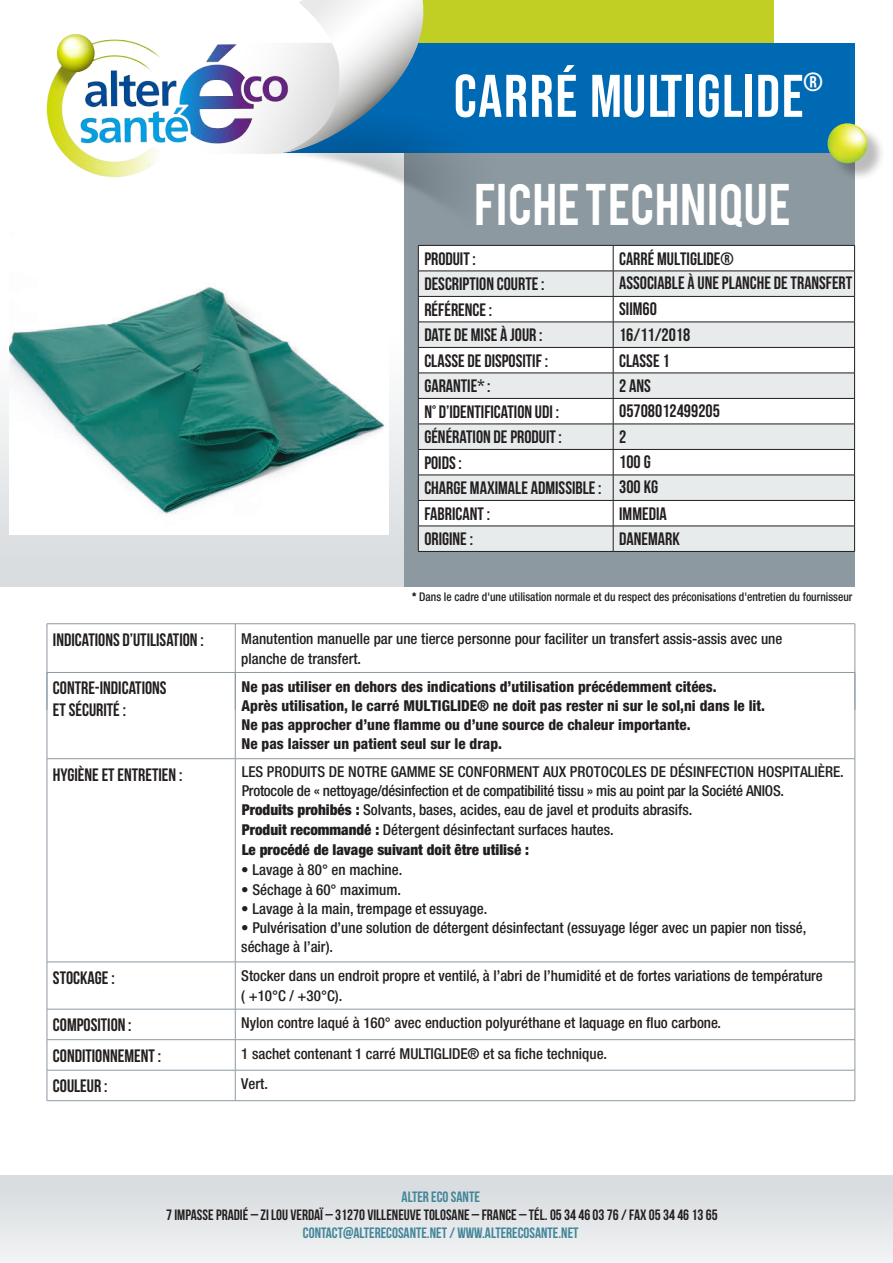
<style>
.page{position:relative;width:893px;height:1263px;background:#fff}
.page>*{position:absolute;margin:0;border:0;box-sizing:border-box;transform-origin:0 0}
.t1{font:60px "Bebas Neue";letter-spacing:.025em;color:#fff}
.t2{font:46.2px "Bebas";letter-spacing:.02em;color:#fff}
.t3{font:26.25px "Bebas Neue";color:#fff}
.t4{font:18px/26.1px "Bebas Neue";color:#231f20}
.t5{font:18px "Bebas Neue";color:#231f20}
.t6{font:500 condensed 15px/19.5px "Helvetica Neue LT Std";color:#231f20}
.t7{font:800 condensed 15px/19px "Helvetica Neue LT Std";color:#231f20}
.t8{font:15px "Bebas Neue";color:#231f20}
.t9{font:15px "Bebas Neue";color:#428599}
.t10{font:500 condensed 12px "Helvetica Neue LT Std";color:#231f20;scale:.95 1}
.s1{font-style:inherit}
.s2{font-weight:900}
</style>
<div class="page">
<div style="left:383px;top:0;width:391px;height:44px;background:#c1ce23"></div>
<div style="left:0;top:1175px;width:893px;height:88px;background:linear-gradient(to right,#e4e6e9,#e4e6e9)"></div>
<div style="left:404px;top:54px;width:451px;height:533px;background:#8c99a1"></div>
<div style="left:643px;top:43px;width:212px;height:110px;background:#0069b4"></div>
<img style="left:302px;top:43px;width:341px;height:260px">
<svg style="left:299px;top:0;width:125px;height:154px"></svg>
<img style="left:46px;top:24px;width:256px;height:154px">
<div style="left:1px;top:335px;width:403px;height:252px;background:#d9dde0"></div>
<div style="left:419px;top:246px;width:435px;height:25px;background:#fff"></div>
<svg style="left:419px;top:272px;width:435px;height:279px;background:#eff1f2"></svg>
<hr style="left:418px;top:245px;width:195px;height:1px;background:#231f20">
<hr style="left:613px;top:245px;width:242px;height:1px;background:#231f20">
<hr style="left:418px;top:271px;width:195px;height:1px;background:#231f20">
<hr style="left:613px;top:271px;width:242px;height:1px;background:#231f20">
<hr style="left:418px;top:296px;width:195px;height:1px;background:#231f20">
<hr style="left:613px;top:296px;width:242px;height:1px;background:#231f20">
<hr style="left:418px;top:322px;width:195px;height:1px;background:#231f20">
<hr style="left:418px;top:347px;width:195px;height:1px;background:#231f20">
<hr style="left:613px;top:322px;width:242px;height:1px;background:#231f20">
<hr style="left:613px;top:347px;width:242px;height:1px;background:#231f20">
<hr style="left:418px;top:373px;width:195px;height:1px;background:#231f20">
<hr style="left:418px;top:398px;width:195px;height:1px;background:#231f20">
<hr style="left:613px;top:373px;width:242px;height:1px;background:#231f20">
<hr style="left:613px;top:398px;width:242px;height:1px;background:#231f20">
<hr style="left:418px;top:424px;width:195px;height:1px;background:#231f20">
<hr style="left:418px;top:449px;width:195px;height:1px;background:#231f20">
<hr style="left:613px;top:424px;width:242px;height:1px;background:#231f20">
<hr style="left:613px;top:449px;width:242px;height:1px;background:#231f20">
<hr style="left:418px;top:475px;width:195px;height:1px;background:#231f20">
<hr style="left:418px;top:500px;width:195px;height:1px;background:#231f20">
<hr style="left:613px;top:475px;width:242px;height:1px;background:#231f20">
<hr style="left:613px;top:500px;width:242px;height:1px;background:#231f20">
<hr style="left:418px;top:526px;width:195px;height:1px;background:#231f20">
<svg style="left:418px;top:246px;width:1px;height:305px"></svg>
<hr style="left:418px;top:551px;width:195px;height:1px;background:#231f20">
<hr style="left:613px;top:526px;width:242px;height:1px;background:#231f20">
<svg style="left:613px;top:246px;width:1px;height:305px"></svg>
<svg style="left:854px;top:246px;width:1px;height:305px"></svg>
<hr style="left:613px;top:551px;width:242px;height:1px;background:#231f20">
<hr style="left:47px;top:623px;width:188px;height:1px;background:#8c99a1">
<hr style="left:47px;top:624px;width:1px;height:86px;background:#8c99a1">
<hr style="left:235px;top:623px;width:620px;height:1px;background:#8c99a1">
<hr style="left:235px;top:624px;width:1px;height:86px;background:#8c99a1">
<hr style="left:855px;top:624px;width:1px;height:86px;background:#8c99a1">
<hr style="left:47px;top:672px;width:188px;height:1px;background:#8c99a1">
<hr style="left:47px;top:673px;width:1px;height:85px;background:#8c99a1">
<hr style="left:235px;top:672px;width:620px;height:1px;background:#8c99a1">
<hr style="left:235px;top:673px;width:1px;height:85px;background:#8c99a1">
<hr style="left:855px;top:673px;width:1px;height:85px;background:#8c99a1">
<hr style="left:47px;top:758px;width:188px;height:1px;background:#8c99a1">
<hr style="left:47px;top:759px;width:1px;height:203px;background:#8c99a1">
<hr style="left:235px;top:758px;width:620px;height:1px;background:#8c99a1">
<hr style="left:235px;top:759px;width:1px;height:203px;background:#8c99a1">
<hr style="left:855px;top:759px;width:1px;height:203px;background:#8c99a1">
<hr style="left:47px;top:962px;width:188px;height:1px;background:#8c99a1">
<hr style="left:47px;top:962px;width:1px;height:47px;background:#8c99a1">
<hr style="left:235px;top:962px;width:620px;height:1px;background:#8c99a1">
<hr style="left:235px;top:962px;width:1px;height:47px;background:#8c99a1">
<hr style="left:855px;top:962px;width:1px;height:47px;background:#8c99a1">
<hr style="left:47px;top:1009px;width:188px;height:1px;background:#8c99a1">
<hr style="left:47px;top:1009px;width:1px;height:30px;background:#8c99a1">
<hr style="left:235px;top:1009px;width:620px;height:1px;background:#8c99a1">
<hr style="left:235px;top:1009px;width:1px;height:30px;background:#8c99a1">
<hr style="left:855px;top:1009px;width:1px;height:30px;background:#8c99a1">
<hr style="left:47px;top:1039px;width:188px;height:1px;background:#8c99a1">
<hr style="left:47px;top:1040px;width:1px;height:30px;background:#8c99a1">
<hr style="left:235px;top:1039px;width:620px;height:1px;background:#8c99a1">
<hr style="left:235px;top:1040px;width:1px;height:30px;background:#8c99a1">
<hr style="left:855px;top:1040px;width:1px;height:30px;background:#8c99a1">
<hr style="left:47px;top:1070px;width:188px;height:1px;background:#8c99a1">
<hr style="left:47px;top:1070px;width:1px;height:30px;background:#8c99a1">
<hr style="left:235px;top:1070px;width:620px;height:1px;background:#8c99a1">
<hr style="left:235px;top:1070px;width:1px;height:30px;background:#8c99a1">
<hr style="left:855px;top:1070px;width:1px;height:30px;background:#8c99a1">
<hr style="left:47px;top:1100px;width:188px;height:1px;background:#8c99a1">
<hr style="left:235px;top:1100px;width:620px;height:1px;background:#8c99a1">
<div style="left:830px;top:126px;width:56px;height:56px;background:#231f20;opacity:.3"></div>
<svg style="left:827px;top:123px;width:40px;height:40px;background:#c2d46a"></svg>
<img style="left:9px;top:225px;width:379px;height:310px">
<h1 class="t1" style="left:454px;top:62px;width:351px">CARRÉ MULTIGLIDE</h1>
<h3 class="t3" style="left:803px;top:67px;width:21px">®</h3>
<h2 class="t2" style="left:474px;top:170px;width:318px">FICHE TECHNIQUE</h2>
<p class="t4" style="left:424px;top:245px;width:53px">PRODUIT :</p>
<p class="t4" style="left:619px;top:245px;width:116px"><span class="s1">CARRÉ</span> MULTIGLIDE®</p>
<p class="t4" style="left:424px;top:271px;width:122px">DESCRIPTION COURTE :</p>
<p class="t5" style="left:619px;top:273px;width:235px">ASSOCIABLE À UNE PLANCHE DE TRANSFERT</p>
<p class="t4" style="left:424px;top:297px;width:120px;line-height:25.5px">RÉFÉRENCE :<br>DATE DE MISE À JOUR :</p>
<p class="t5" style="left:619px;top:298px;width:39px">SIIM60</p>
<p class="t4" style="left:619px;top:322px;width:72px">1<span class="s1">6</span>/<span class="s1">11</span>/2018</p>
<p class="t4" style="left:424px;top:347px;width:125px">CLASSE DE DISPOSITIF :</p>
<p class="t4" style="left:619px;top:347px;width:52px">CLASSE 1</p>
<p class="t4" style="left:424px;top:373px;width:68px">GARANTIE* :</p>
<p class="t4" style="left:619px;top:373px;width:33px">2 ANS</p>
<p class="t4" style="left:424px;top:398px;width:136px">N° D’IDENTIFICATION UDI :</p>
<p class="t5" style="left:619px;top:400px;width:102px">05708012499205</p>
<p class="t4" style="left:424px;top:424px;width:139px">GÉNÉRATION DE PRODUIT :</p>
<p class="t4" style="left:619px;top:424px;width:9px">2</p>
<p class="t4" style="left:424px;top:449px;width:39px">POIDS :</p>
<p class="t4" style="left:424px;top:448px;width:235px;text-indent:195px"><span class="s1">100 G<br></span>CHARGE MAXIMALE ADMISSIBLE : <span class="s1">300 KG<br></span>FABRICANT :</p>
<p class="t4" style="left:619px;top:500px;width:49px">IMMEDIA</p>
<p class="t4" style="left:424px;top:526px;width:50px">ORIGINE :</p>
<p class="t4" style="left:619px;top:526px;width:62px">DANEMARK</p>
<p class="t10" style="left:412px;top:590px;width:465px">* Dans le cadre d'une utilisation normale et du respect des préconisations d'entretien du fournisseur</p>
<p class="t4" style="left:53px;top:626px;width:152px">INDICATIONS D’UTILISATION :</p>
<p class="t4" style="left:53px;top:677px;width:115px;line-height:21px">CONTRE-INDICATIONS<br>ET SÉCURITÉ :</p>
<p class="t7" style="left:242px;top:677px;width:525px">Ne pas utiliser en dehors des indications d’utilisation précédemment citées.<br>Après utilisation, le carré MULTIGLIDE® ne doit pas rester ni sur le sol,ni dans le lit.<br>Ne pas approcher d’une flamme ou d’une source de chaleur importante.<br>Ne pas laisser un patient seul sur le drap.</p>
<p class="t4" style="left:53px;top:761px;width:131px">HYGIÈNE ET ENTRETIEN :</p>
<p class="t6" style="left:242px;top:761px;width:604px">LES PRODUITS DE NOTRE GAMME SE CONFORMENT AUX PROTOCOLES DE DÉSINFECTION HOSPITALIÈRE.<br>Protocole de « nettoyage/désinfection et de compatibilité tissu » mis au point par la Société ANIOS.<br><span class="s2">Produits prohibés :</span> Solvants, bases, acides, eau de javel et produits abrasifs.<br><span class="s2">Produit recommandé :</span> Détergent désinfectant surfaces hautes.<br><span class="s2">Le procédé de lavage suivant doit être utilisé :</span></p>
<p class="t6" style="left:241px;top:860px;width:163px">• Lavage à 80° en machine.</p>
<p class="t6" style="left:241px;top:880px;width:161px">• Séchage à 60° maximum.</p>
<p class="t6" style="left:241px;top:899px;width:247px">• Lavage à la main, trempage et essuyage.</p>
<p class="t6" style="left:241px;top:918px;width:566px;line-height:18.9px">• Pulvérisation d’une solution de détergent désinfectant (essuyage léger avec un papier non tissé, séchage à l’air).</p>
<p class="t4" style="left:53px;top:964px;width:63px">STOCKAGE :</p>
<p class="t6" style="left:241px;top:966px;width:583px">Stocker dans un endroit propre et ventilé, à l’abri de l’humidité et de fortes variations de température ( +10°C / +30°C).</p>
<p class="t4" style="left:53px;top:1012px;width:80px">COMPOSITION :</p>
<p class="t6" style="left:241px;top:1013px;width:481px">Nylon contre laqué à 160° avec enduction polyuréthane et laquage en fluo carbone.</p>
<p class="t4" style="left:53px;top:1042px;width:110px">CONDITIONNEMENT :</p>
<p class="t6" style="left:241px;top:1044px;width:367px">1 sachet contenant 1 carré MULTIGLIDE® et sa fiche technique.</p>
<p class="t4" style="left:53px;top:1073px;width:56px">COULEUR :</p>
<p class="t6" style="left:241px;top:1074px;width:28px">Vert.</p>
<p class="t6" style="left:241px;top:629px;width:543px">Manutention manuelle par une tierce personne pour faciliter un transfert assis-assis avec une planche de transfert.</p>
<p class="t9" style="left:402px;top:1188px;width:80px">ALTER ECO SANTE</p>
<p class="t8" style="left:166px;top:1206px;width:553px">7 IMPASSE PRADIÉ – ZI LOU VERDAÏ – 31270 VILLENEUVE TOLOSANE – FRANCE – TÉL. 05 34 46 03 76 / FAX 05 34 46 13 65</p>
<p class="t9" style="left:303px;top:1224px;width:277px">CONTACT@ALTERECOSANTE.NET / WWW.ALTERECOSANTE.NET</p>
</div>
